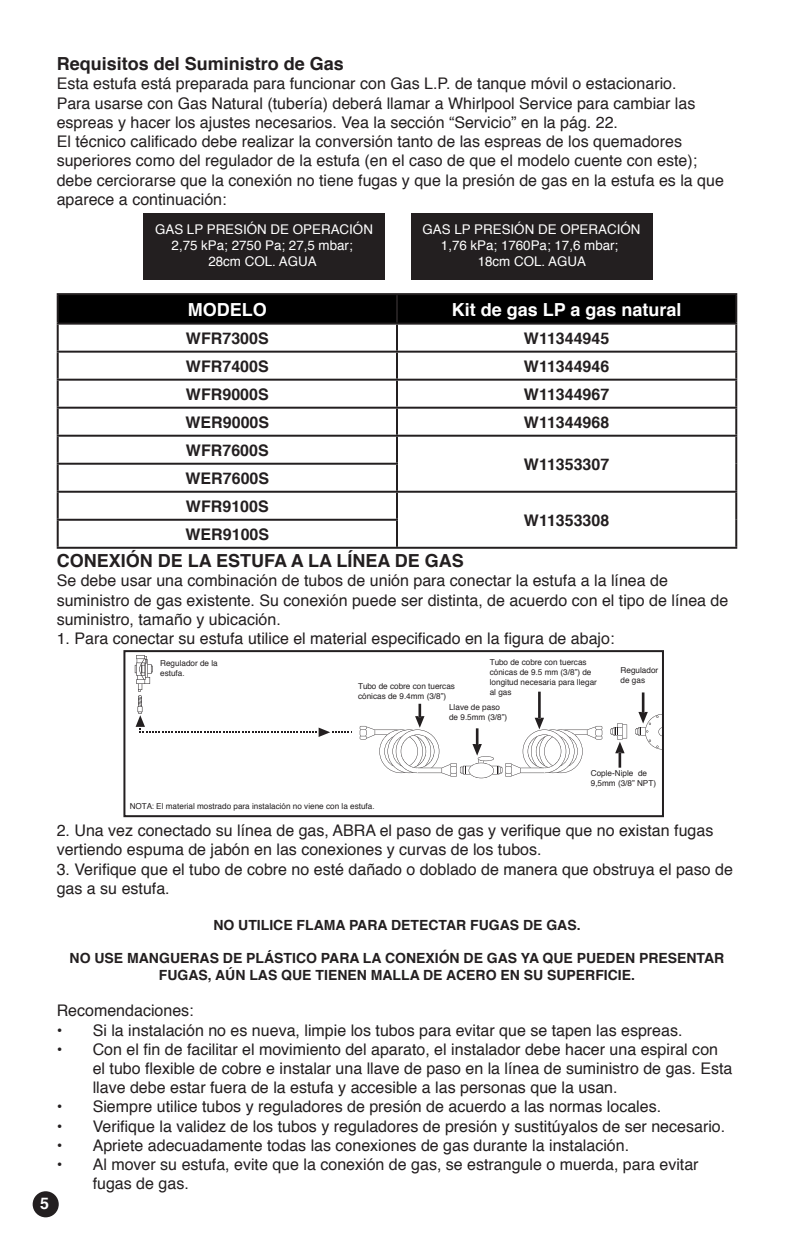
<style>
.page{position:relative;width:794px;height:1248px;background:#fff}
.page>*{position:absolute;margin:0;border:0;box-sizing:border-box;transform-origin:0 0}
.titulo_2{font:700 18px "Helvetica";color:#231f20}
.titulo_2-2{font:700 18px "Helvetica";color:#fff}
.parrafo{font:16px/19.2px "Helvetica";color:#231f20}
.t1{font:700 16px "Helvetica";color:#231f20}
.t2{font:700 16px "Helvetica";color:#fff}
.titulo_2-3{font:700 14px/16.8px "Helvetica";color:#231f20;text-align:center}
.t3{font:13.4px/16px "Helvetica";color:#fff;text-align:center}
.t4{font:8.2px/9.8px "Helvetica";color:#231f20}
</style>
<div class="page">
<div style="left:33px;top:1191px;width:26px;height:26px;background:#231f20;border-radius:50%"></div>
<div style="left:143px;top:213px;width:242px;height:67px;background:#231f20"></div>
<div style="left:411px;top:213px;width:241px;height:67px;background:#231f20"></div>
<div style="left:59px;top:295px;width:676px;height:27px;background:#000"></div>
<hr style="left:57px;top:293px;width:340px;height:2px;background:#231f20">
<hr style="left:57px;top:295px;width:2px;height:27px;background:#231f20">
<hr style="left:397px;top:293px;width:340px;height:2px;background:#231f20">
<hr style="left:396px;top:295px;width:2px;height:27px;background:#231f20">
<hr style="left:735px;top:295px;width:2px;height:27px;background:#231f20">
<hr style="left:57px;top:322px;width:340px;height:2px;background:#231f20">
<hr style="left:57px;top:324px;width:2px;height:26px;background:#231f20">
<hr style="left:397px;top:322px;width:340px;height:2px;background:#231f20">
<hr style="left:396px;top:324px;width:2px;height:26px;background:#231f20">
<hr style="left:735px;top:324px;width:2px;height:26px;background:#231f20">
<hr style="left:57px;top:350px;width:340px;height:2px;background:#231f20">
<hr style="left:57px;top:352px;width:2px;height:26px;background:#231f20">
<hr style="left:397px;top:350px;width:340px;height:2px;background:#231f20">
<hr style="left:396px;top:352px;width:2px;height:26px;background:#231f20">
<hr style="left:735px;top:352px;width:2px;height:26px;background:#231f20">
<hr style="left:57px;top:378px;width:340px;height:2px;background:#231f20">
<hr style="left:57px;top:380px;width:2px;height:26px;background:#231f20">
<hr style="left:397px;top:378px;width:340px;height:2px;background:#231f20">
<hr style="left:396px;top:380px;width:2px;height:26px;background:#231f20">
<hr style="left:735px;top:380px;width:2px;height:26px;background:#231f20">
<hr style="left:57px;top:406px;width:340px;height:2px;background:#231f20">
<hr style="left:57px;top:408px;width:2px;height:26px;background:#231f20">
<hr style="left:397px;top:406px;width:340px;height:2px;background:#231f20">
<hr style="left:396px;top:408px;width:2px;height:26px;background:#231f20">
<hr style="left:735px;top:408px;width:2px;height:26px;background:#231f20">
<hr style="left:57px;top:434px;width:340px;height:2px;background:#231f20">
<hr style="left:57px;top:436px;width:2px;height:26px;background:#231f20">
<hr style="left:397px;top:434px;width:340px;height:2px;background:#231f20">
<hr style="left:396px;top:436px;width:2px;height:26px;background:#231f20">
<hr style="left:735px;top:436px;width:2px;height:27px;background:#231f20">
<hr style="left:57px;top:462px;width:341px;height:2px;background:#231f20">
<hr style="left:57px;top:464px;width:2px;height:26px;background:#231f20">
<hr style="left:396px;top:464px;width:2px;height:26px;background:#231f20">
<hr style="left:735px;top:463px;width:2px;height:27px;background:#231f20">
<hr style="left:57px;top:490px;width:340px;height:2px;background:#231f20">
<hr style="left:57px;top:492px;width:2px;height:26px;background:#231f20">
<hr style="left:397px;top:490px;width:340px;height:2px;background:#231f20">
<hr style="left:396px;top:492px;width:2px;height:26px;background:#231f20">
<hr style="left:735px;top:492px;width:2px;height:27px;background:#231f20">
<hr style="left:57px;top:518px;width:341px;height:2px;background:#231f20">
<hr style="left:57px;top:520px;width:2px;height:26px;background:#231f20">
<hr style="left:396px;top:520px;width:2px;height:26px;background:#231f20">
<hr style="left:735px;top:519px;width:2px;height:27px;background:#231f20">
<hr style="left:57px;top:546px;width:340px;height:2px;background:#231f20">
<hr style="left:397px;top:546px;width:340px;height:2px;background:#231f20">
<svg style="left:360px;top:691px;width:242px;height:87px"></svg>
<svg style="left:610px;top:723px;width:17px;height:44px"></svg>
<svg style="left:635px;top:692px;width:26px;height:57px"></svg>
<svg style="left:135px;top:655px;width:217px;height:82px"></svg>
<div style="left:123px;top:650px;width:541px;height:167px;border:2px solid #231f20"></div>
<p class="titulo_2" style="left:57px;top:49px;width:289px">Requisitos del Suministro de Gas</p>
<p class="parrafo" style="left:57px;top:75px;width:621px">Esta estufa está preparada para funcionar con Gas L.P. de tanque móvil o estacionario.</p>
<p class="parrafo" style="left:57px;top:94px;width:640px">Para usarse con Gas Natural (tubería) deberá llamar a Whirlpool Service para cambiar las espreas y hacer los ajustes necesarios. Vea la sección “Servicio” en la pág. 22.</p>
<p class="parrafo" style="left:57px;top:132px;width:669px">El técnico calificado debe realizar la conversión tanto de las espreas de los quemadores superiores como del regulador de la estufa (en el caso de que el modelo cuente con este); debe cerciorarse que la conexión no tiene fugas y que la presión de gas en la estufa es la que aparece a continuación:</p>
<p class="t3" style="left:155px;top:222px;width:219px">GAS LP PRESIÓN DE OPERACIÓN<br>2,75 kPa; 2750 Pa; 27,5 mbar;<br>28cm COL. AGUA</p>
<p class="t3" style="left:422px;top:222px;width:219px">GAS LP PRESIÓN DE OPERACIÓN<br>1,76 kPa; 1760Pa; 17,6 mbar;<br>18cm COL. AGUA</p>
<p class="titulo_2-2" style="left:188px;top:295px;width:81px">MODELO</p>
<p class="titulo_2-2" style="left:452px;top:295px;width:231px">Kit de gas LP a gas natural</p>
<p class="t1" style="left:186px;top:325px;width:84px">WFR7300S</p>
<p class="t1" style="left:524px;top:325px;width:87px">W11344945</p>
<p class="t1" style="left:186px;top:353px;width:84px">WFR7400S</p>
<p class="t1" style="left:524px;top:353px;width:87px">W11344946</p>
<p class="t1" style="left:186px;top:381px;width:84px">WFR9000S</p>
<p class="t1" style="left:524px;top:381px;width:87px">W11344967</p>
<p class="t1" style="left:185px;top:409px;width:85px">WER9000S</p>
<p class="t1" style="left:524px;top:409px;width:87px">W11344968</p>
<p class="t1" style="left:186px;top:437px;width:84px">WFR7600S</p>
<p class="t1" style="left:524px;top:451px;width:87px">W11353307</p>
<p class="t1" style="left:185px;top:465px;width:85px">WER7600S</p>
<p class="t1" style="left:186px;top:493px;width:84px">WFR9100S</p>
<p class="t1" style="left:524px;top:507px;width:87px">W11353308</p>
<p class="t1" style="left:185px;top:521px;width:85px">WER9100S</p>
<p class="titulo_2" style="left:57px;top:546px;width:409px">CONEXIÓN DE LA ESTUFA A LA LÍNEA DE GAS</p>
<p class="parrafo" style="left:57px;top:571px;width:673px">Se debe usar una combinación de tubos de unión para conectar la estufa a la línea de suministro de gas existente. Su conexión puede ser distinta, de acuerdo con el tipo de línea de suministro, tamaño y ubicación.</p>
<p class="parrafo" style="left:57px;top:629px;width:559px">1. Para conectar su estufa utilice el material especificado en la figura de abajo:</p>
<p class="t4" style="left:160px;top:658px;width:59px">Regulador de la estufa.</p>
<p class="t4" style="left:490px;top:658px;width:109px">Tubo de cobre con tuercas cónicas de 9.5 mm (3/8”) de longitud necesaria para llegar al gas</p>
<p class="t4" style="left:449px;top:703px;width:60px">Llave de paso de 9.5mm (3/8”)</p>
<p class="t4" style="left:358px;top:681px;width:98px">Tubo de cobre con tuercas cónicas de 9.4mm (3/8”)</p>
<p class="t4" style="left:620px;top:665px;width:39px">Regulador de gas</p>
<p class="t2" style="left:40px;top:1189px;width:10px">5</p>
<p class="t4" style="left:130px;top:801px;width:246px">NOTA: El material mostrado para instalación no viene con la estufa.</p>
<p class="t4" style="left:591px;top:768px;width:67px">Cople-Niple de<br>9,5mm (3/8” NPT)</p>
<p class="parrafo" style="left:57px;top:821px;width:658px">2. Una vez conectado su línea de gas, ABRA el paso de gas y verifique que no existan fugas vertiendo espuma de jabón en las conexiones y curvas de los tubos.</p>
<p class="parrafo" style="left:57px;top:859px;width:677px">3. Verifique que el tubo de cobre no esté dañado o doblado de manera que obstruya el paso de gas a su estufa.</p>
<p class="titulo_2-3" style="left:213px;top:916px;width:369px">NO UTILICE FLAMA PARA DETECTAR FUGAS DE GAS.</p>
<p class="titulo_2-3" style="left:70px;top:950px;width:656px">NO USE MANGUERAS DE PLÁSTICO PARA LA CONEXIÓN DE GAS YA QUE PUEDEN PRESENTAR<br>FUGAS, AÚN LAS QUE TIENEN MALLA DE ACERO EN SU SUPERFICIE.</p>
<p class="parrafo" style="left:57px;top:1001px;width:138px">Recomendaciones:</p>
<p class="parrafo" style="left:57px;top:1020px;width:627px">• Si la instalación no es nueva, limpie los tubos para evitar que se tapen las espreas.</p>
<p class="parrafo" style="left:93px;top:1039px;width:641px;text-indent:-36px">• Con el fin de facilitar el movimiento del aparato, el instalador debe hacer una espiral con el tubo flexible de cobre e instalar una llave de paso en la línea de suministro de gas. Esta llave debe estar fuera de la estufa y accesible a las personas que la usan.</p>
<p class="parrafo" style="left:57px;top:1097px;width:606px">• Siempre utilice tubos y reguladores de presión de acuerdo a las normas locales.</p>
<p class="parrafo" style="left:57px;top:1116px;width:670px">• Verifique la validez de los tubos y reguladores de presión y sustitúyalos de ser necesario.</p>
<p class="parrafo" style="left:57px;top:1135px;width:574px">• Apriete adecuadamente todas las conexiones de gas durante la instalación.</p>
<p class="parrafo" style="left:93px;top:1155px;width:607px;text-indent:-36px">• Al mover su estufa, evite que la conexión de gas, se estrangule o muerda, para evitar fugas de gas.</p>
</div>
